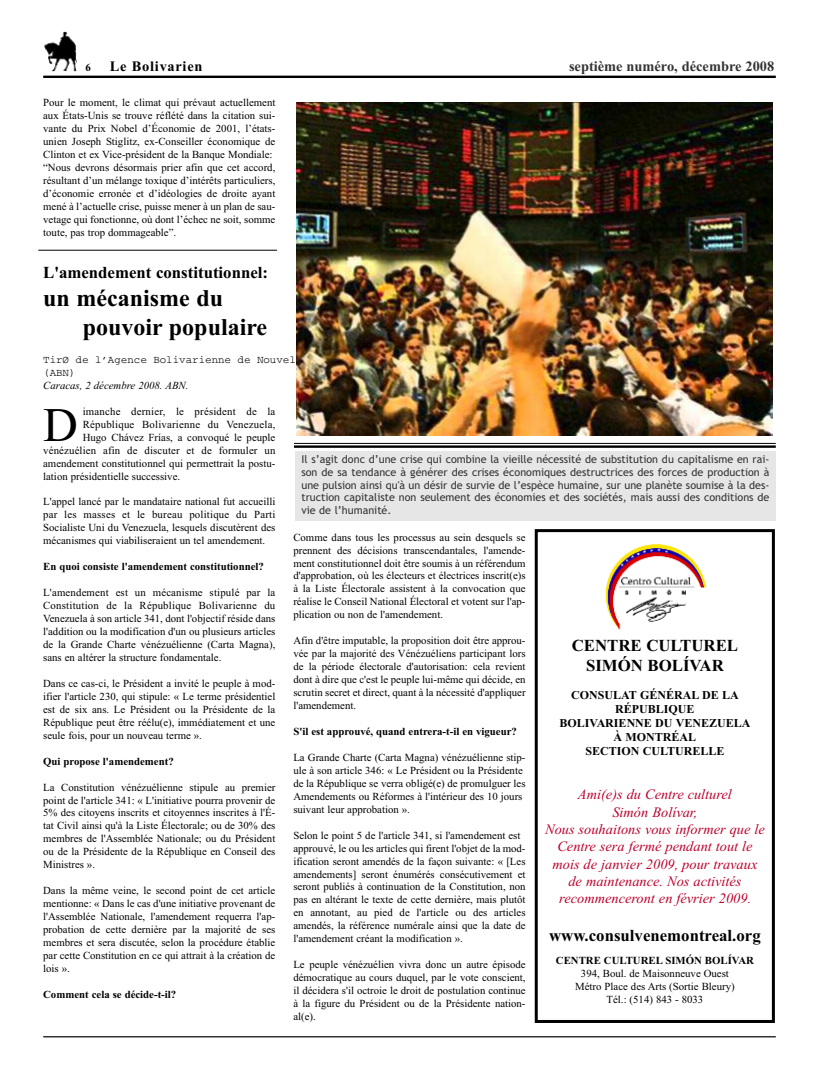
<style>
.page{position:relative;width:819px;height:1080px;background:#fff}
.page>*{position:absolute;margin:0;border:0;box-sizing:border-box;transform-origin:0 0}
.t1{font:48.2px "Times New Roman";color:#000}
.t2{font:700 24px/28.8px "Times New Roman";color:#000}
.t3{font:700 16.8px/20px "Times New Roman";color:#000;text-align:center}
.t4{font:italic 14.4px/17.3px "Times New Roman";color:#bb002b;text-align:center}
.t5{font:700 14.4px "Times New Roman";color:#333}
.t6{font:700 14.4px "Times New Roman";letter-spacing:.05em;color:#000}
.t7{font:700 12px/14px "Times New Roman";color:#000;text-align:center}
.t8{font:10.8px/13px "Times New Roman";color:#000;text-align:justify}
.t9{font:10.8px/13px "Trebuchet MS";color:#333;text-align:justify}
.t10{font:700 10.8px "Times New Roman";color:#000}
.t11{font:10.8px "Times New Roman";letter-spacing:.02em;color:#000}
.t12{font:10.8px/13px "Courier";color:#000}
.t13{font:italic 10.8px "Times New Roman";color:#000}
.s1{font-style:normal;font-size:12px}
</style>
<div class="page">
<img style="left:44px;top:31px;width:33px;height:41px">
<hr style="left:43px;top:76px;width:733px;height:2px;background:#000">
<hr style="left:43px;top:1036px;width:733px;height:1px;background:#000">
<div style="left:295px;top:451px;width:481px;height:70px;background:#e6e6e6"></div>
<hr style="left:294px;top:443px;width:482px;height:1px;background:#000">
<hr style="left:294px;top:445px;width:482px;height:3px;background:#000">
<img style="left:296px;top:102px;width:477px;height:334px">
<div style="left:535px;top:529px;width:240px;height:494px;border:3px solid #000"></div>
<img style="left:605px;top:544px;width:101px;height:86px">
<hr style="left:38px;top:250px;width:239px;height:1px;background:#000">
<p class="t10" style="left:86px;top:61px;width:7px">6</p>
<h3 class="t6" style="left:110px;top:57px;width:94px">Le Bolivarien</h3>
<h3 class="t5" style="left:569px;top:58px;width:207px">septième numéro, décembre 2008</h3>
<p class="t8" style="left:43px;top:96px;width:234px;text-align:left">Pour le moment, le climat qui prévaut actuellement aux États-Unis se trouve réflété dans la citation sui&shy;vante du Prix Nobel d’Économie de 2001, l’états&shy;unien Joseph Stiglitz, ex-Conseiller économique de Clinton et ex Vice-président de la Banque Mondiale: “Nous devrons désormais prier afin que cet accord, résultant d’un mélange toxique d’intérêts particuliers, d’économie erronée et d’idéologies de droite ayant mené à l’actuelle crise, puisse mener à un plan de sau&shy;vetage qui fonctionne, où dont l’échec ne soit, somme toute, pas trop dommageable”.</p>
<h3 class="t3" style="left:43px;top:262px;width:226px">L'amendement constitutionnel:</h3>
<h2 class="t2" style="left:83px;top:283px;width:186px;text-indent:-40px">un mécanisme du pouvoir populaire</h2>
<p class="t12" style="left:43px;top:354px;width:274px">TirØ de l’Agence Bolivarienne de Nouvelles (ABN)</p>
<p class="t13" style="left:43px;top:379px;width:147px">Caracas, 2 décembre 2008. ABN.</p>
<h1 class="t1" style="left:43px;top:396px;width:36px">D</h1>
<p class="t11" style="left:83px;top:405px;width:194px">imanche dernier, le président de la</p>
<p class="t11" style="left:83px;top:418px;width:194px">République Bolivarienne du Venezuela,</p>
<p class="t8" style="left:83px;top:430px;width:194px">Hugo Chávez Frías, a convoqué le peuple</p>
<p class="t8" style="left:43px;top:443px;width:234px">vénézuélien afin de discuter et de formuler un</p>
<p class="t8" style="left:43px;top:456px;width:234px">amendement constitutionnel qui permettrait la postu-</p>
<p class="t8" style="left:43px;top:469px;width:138px">lation présidentielle successive.</p>
<p class="t8" style="left:43px;top:495px;width:234px">L'appel lancé par le mandataire national fut accueilli par les masses et le bureau politique du Parti Socialiste Uni du Venezuela, lesquels discutèrent des mécanismes qui viabiliseraient un tel amendement.</p>
<p class="t10" style="left:43px;top:560px;width:222px">En quoi consiste l'amendement constitutionnel?</p>
<p class="t8" style="left:43px;top:586px;width:234px">L'amendement est un mécanisme stipulé par la Constitution de la République Bolivarienne du Venezuela à son article 341, dont l'objectif réside dans l'addition ou la modification d'un ou plusieurs articles de la Grande Charte vénézuélienne (Carta Magna), sans en altérer la structure fondamentale.</p>
<p class="t8" style="left:43px;top:677px;width:234px">Dans ce cas-ci, le Président a invité le peuple à mod&shy;ifier l'article 230, qui stipule: « Le terme présidentiel est de six ans. Le Président ou la Présidente de la République peut être réélu(e), immédiatement et une seule fois, pour un nouveau terme ».</p>
<p class="t10" style="left:43px;top:755px;width:132px">Qui propose l'amendement?</p>
<p class="t8" style="left:43px;top:780px;width:234px">La Constitution vénézuélienne stipule au premier point de l'article 341: « L'initiative pourra provenir de 5% des citoyens inscrits et citoyennes inscrites à l'É&shy;tat Civil ainsi qu'à la Liste Électorale; ou de 30% des membres de l'Assemblée Nationale; ou du Président ou de la Présidente de la République en Conseil des Ministres ».</p>
<p class="t8" style="left:43px;top:884px;width:234px">Dans la même veine, le second point de cet article mentionne: « Dans le cas d'une initiative provenant de l'Assemblée Nationale, l'amendement requerra l'ap&shy;probation de cette dernière par la majorité de ses membres et sera discutée, selon la procédure établie par cette Constitution en ce qui attrait à la création de lois ».</p>
<p class="t10" style="left:43px;top:988px;width:135px">Comment cela se décide-t-il?</p>
<p class="t9" style="left:301px;top:452px;width:470px">Il s’agit donc d’une crise qui combine la vieille nécessité de substitution du capitalisme en rai&shy;son de sa tendance à générer des crises économiques destructrices des forces de production à une pulsion ainsi qu'à un désir de survie de l’espèce humaine, sur une planète soumise à la des&shy;truction capitaliste non seulement des économies et des sociétés, mais aussi des conditions de vie de l’humanité.</p>
<p class="t8" style="left:293px;top:530px;width:234px">Comme dans tous les processus au sein desquels se prennent des décisions transcendantales, l'amende&shy;ment constitutionnel doit être soumis à un référendum d'approbation, où les électeurs et électrices inscrit(e)s à la Liste Électorale assistent à la convocation que réalise le Conseil National Électoral et votent sur l'ap&shy;plication ou non de l'amendement.</p>
<p class="t8" style="left:293px;top:634px;width:234px">Afin d'être imputable, la proposition doit être approu&shy;vée par la majorité des Vénézuéliens participant lors de la période électorale d'autorisation: cela revient dont à dire que c'est le peuple lui-même qui décide, en scrutin secret et direct, quant à la nécessité d'appliquer l'amendement.</p>
<p class="t10" style="left:293px;top:725px;width:225px">S'il est approuvé, quand entrera-t-il en vigueur?</p>
<p class="t8" style="left:293px;top:751px;width:234px;text-align:left">La Grande Charte (Carta Magna) vénézuélienne stip&shy;ule à son article 346: « Le Président ou la Présidente de la République se verra obligé(e) de promulguer les Amendements ou Réformes à l'intérieur des 10 jours suivant leur approbation ».</p>
<p class="t8" style="left:293px;top:828px;width:234px;text-align:left">Selon le point 5 de l'article 341, si l'amendement est approuvé, le ou les articles qui firent l'objet de la mod&shy;ification seront amendés de la façon suivante: « [Les amendements] seront énumérés consécutivement et seront publiés à continuation de la Constitution, non pas en altérant le texte de cette dernière, mais plutôt en annotant, au pied de l'article ou des articles amendés, la référence numérale ainsi que la date de l'amendement créant la modification ».</p>
<p class="t8" style="left:293px;top:958px;width:234px">Le peuple vénézuélien vivra donc un autre épisode démocratique au cours duquel, par le vote conscient, il décidera s'il octroie le droit de postulation continue à la figure du Président ou de la Présidente nation&shy;al(e).</p>
<h3 class="t3" style="left:572px;top:635px;width:168px">CENTRE CULTUREL<br>SIMÓN BOLÍVAR</h3>
<p class="t7" style="left:560px;top:688px;width:192px">CONSULAT GÉNÉRAL DE LA<br>RÉPUBLIQUE<br>BOLIVARIENNE DU VENEZUELA<br>À MONTRÉAL<br>SECTION CULTURELLE</p>
<h3 class="t4" style="left:545px;top:786px;width:221px">Ami(e)s du Centre culturel<br>Simón Bolívar,<br>Nous souhaitons vous informer que le<br>Centre sera fermé pendant tout le mois de janvier 2009, pour travaux de maintenance. Nos activités recommenceront en février 2009<span class="s1">.</span></h3>
<h3 class="t3" style="left:549px;top:925px;width:213px">www.consulvenemontreal.org</h3>
<p class="t10" style="left:556px;top:954px;width:199px">CENTRE CULTUREL SIMÓN BOLÍVAR</p>
<p class="t8" style="left:575px;top:966px;width:161px;text-align:center">394, Boul. de Maisonneuve Ouest<br>Métro Place des Arts (Sortie Bleury)<br>Tél.: (514) 843 - 8033</p>
</div>
